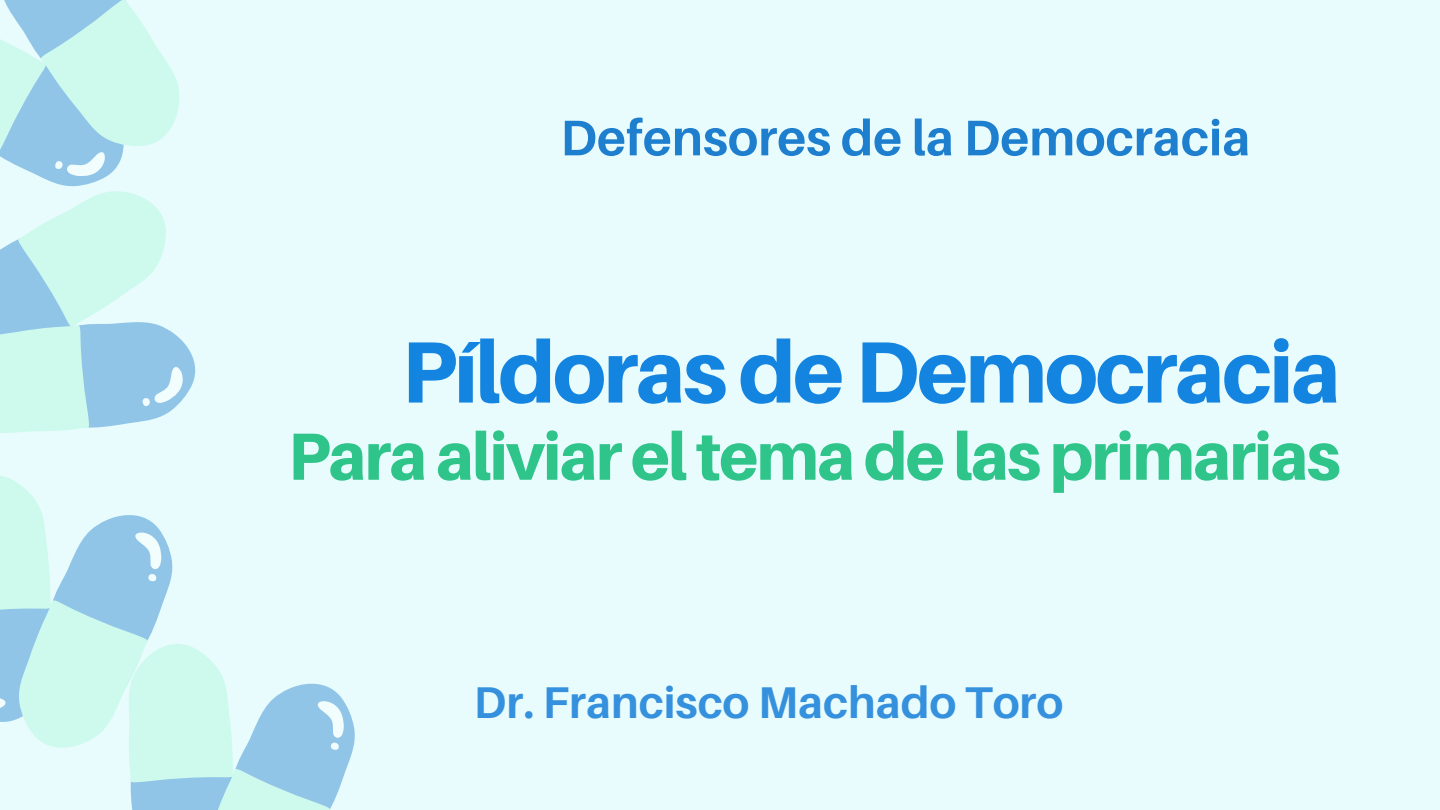
<style>
.page{position:relative;width:1440px;height:810px;background:#e9fcfd}
.page>*{position:absolute;margin:0;border:0;box-sizing:border-box;transform-origin:0 0}
.t1{font:800 87.1px "Aileron";letter-spacing:-.03em;color:#1484e1}
.t2{font:800 66.8px "Aileron";letter-spacing:-.03em;color:#2fc48a}
.t3{font:700 50.1px "Aileron";color:#1f7fcf}
.t4{font:700 44.5px "Aileron";color:#3591dd}
</style>
<div class="page">
<svg style="left:0;top:476px;width:355px;height:334px"></svg>
<svg style="left:0;top:0;width:196px;height:433px"></svg>
<p class="t3" style="left:560px;top:107px;width:692px">Defensores de la Democracia</p>
<p class="t1" style="left:401px;top:318px;width:941px">Píldoras de Democracia</p>
<p class="t2" style="left:288px;top:415px;width:1054px">Para aliviar el tema de las primarias</p>
<p class="t4" style="left:474px;top:675px;width:591px">Dr. Francisco Machado Toro</p>
</div>
